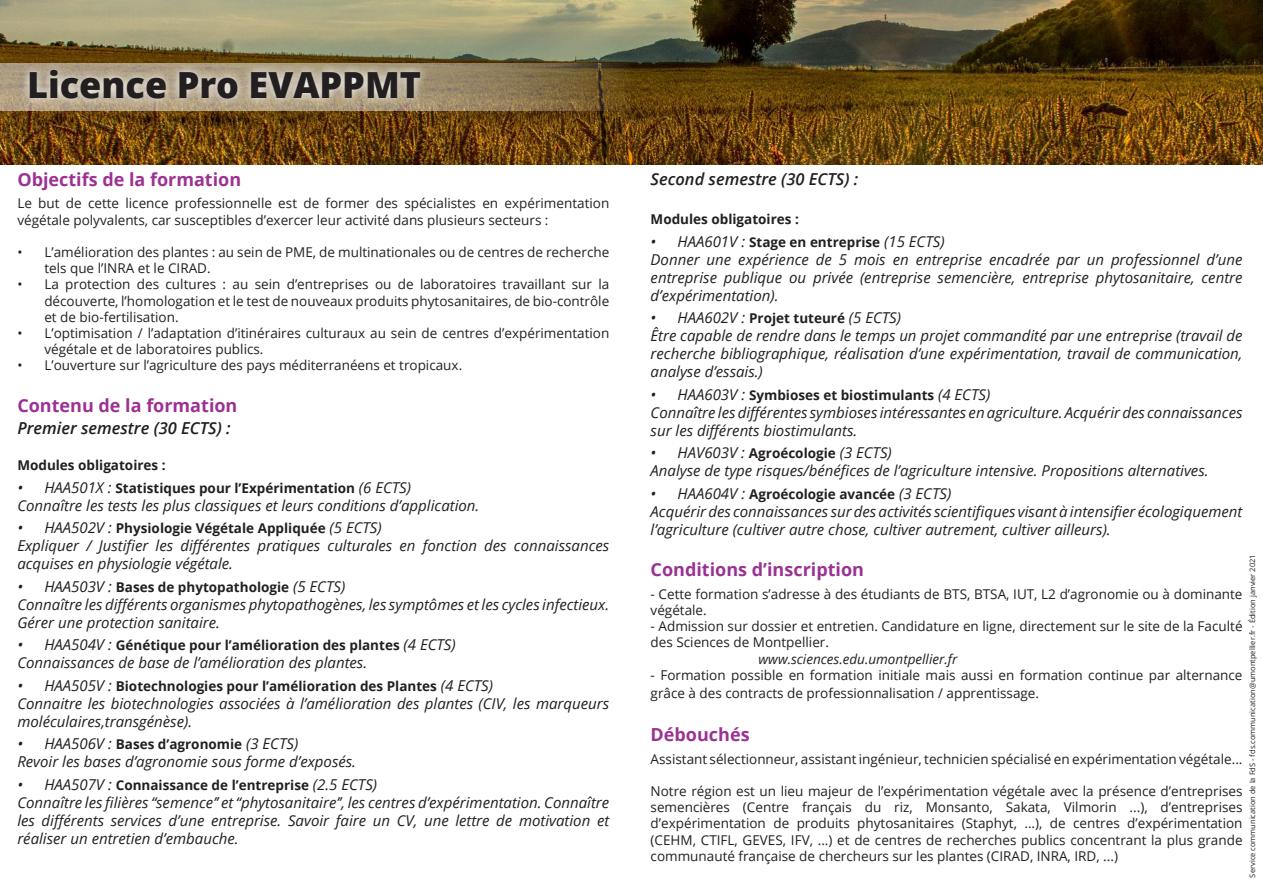
<style>
.page{position:relative;width:1263px;height:893px;background:#fff}
.page>*{position:absolute;margin:0;border:0;box-sizing:border-box;transform-origin:0 0}
.t1{font:800 36px "Open Sans";color:#231f20}
.t2{font:700 18px "Open Sans";color:#9b3293}
.t3{font:italic 600 16.5px "Open Sans";color:#231f20}
.t4{font:italic 15px/18px "Open Sans";color:#231f20}
.Style_de_paragraphe{font:13.5px/16.2px "Open Sans";color:#231f20}
.t5{font:700 13.5px "Open Sans";color:#231f20}
.Style_de_paragraphe-2{font:italic 13.5px "Open Sans";color:#231f20}
.Style_de_paragraphe-3{font:7.5px "Open Sans";color:#231f20}
.s1{font-weight:400;font-style:italic;font-size:15px}
.s2{font-weight:700;font-style:normal;font-size:13.5px}
</style>
<div class="page">
<img style="left:0;top:0;width:1263px;height:164px">
<svg style="left:0;top:63px;width:631px;height:48px;background:#8c7753"></svg>
<svg style="left:20px;top:61px;width:410px;height:47px;background:#beb19b"></svg>
<p class="t1" style="left:27px;top:57px;width:395px">Licence Pro EVAPPMT</p>
<p class="t2" style="left:17px;top:167px;width:225px">Objectifs de la formation</p>
<p class="Style_de_paragraphe" style="left:17px;top:195px;width:593px">Le but de cette licence professionnelle est de former des spécialistes en expérimentation végétale polyvalents, car susceptibles d’exercer leur activité dans plusieurs secteurs :</p>
<p class="Style_de_paragraphe" style="left:44px;top:244px;width:566px;text-indent:-27px">• L’amélioration des plantes : au sein de PME, de multinationales ou de centres de recherche tels que l’INRA et le CIRAD.</p>
<p class="Style_de_paragraphe" style="left:44px;top:276px;width:566px;text-align:justify;text-indent:-27px">• La protection des cultures : au sein d’entreprises ou de laboratoires travaillant sur la découverte, l’homologation et le test de nouveaux produits phytosanitaires, de bio-contrôle et de bio-fertilisation.</p>
<p class="Style_de_paragraphe" style="left:44px;top:325px;width:566px;text-indent:-27px">• L’optimisation / l’adaptation d’itinéraires culturaux au sein de centres d’expérimentation végétale et de laboratoires publics.</p>
<p class="Style_de_paragraphe" style="left:17px;top:357px;width:446px">• L’ouverture sur l’agriculture des pays méditerranéens et tropicaux.</p>
<p class="t2" style="left:17px;top:393px;width:222px">Contenu de la formation</p>
<p class="t3" style="left:17px;top:417px;width:215px">Premier semestre (30 ECTS) :</p>
<p class="t5" style="left:17px;top:456px;width:150px">Modules obligatoires :</p>
<p class="t5" style="left:17px;top:478px;width:395px"><span class="s1">• HAA501X :</span> Statistiques pour l’Expérimentation <span class="s1">(6 ECTS)</span></p>
<p class="t4" style="left:17px;top:496px;width:463px">Connaître les tests les plus classiques et leurs conditions d’application.</p>
<p class="t5" style="left:17px;top:519px;width:366px"><span class="s1">• HAA502V :</span> Physiologie Végétale Appliquée <span class="s1">(5 ECTS)</span></p>
<p class="t4" style="left:17px;top:536px;width:593px">Expliquer / Justifier les différentes pratiques culturales en fonction des connaissances acquises en physiologie végétale.</p>
<p class="t5" style="left:17px;top:577px;width:329px"><span class="s1">• HAA503V :</span> Bases de phytopathologie <span class="s1">(5 ECTS)</span></p>
<p class="t4" style="left:17px;top:595px;width:593px">Connaître les différents organismes phytopathogènes, les symptômes et les cycles infectieux.<br>Gérer une protection sanitaire.</p>
<p class="t5" style="left:17px;top:636px;width:440px"><span class="s1">• HAA504V :</span> Génétique pour l’amélioration des plantes <span class="s1">(4 ECTS)</span></p>
<p class="t4" style="left:17px;top:653px;width:351px">Connaissances de base de l’amélioration des plantes.</p>
<p class="t5" style="left:17px;top:676px;width:477px"><span class="s1">• HAA505V :</span> Biotechnologies pour l’amélioration des Plantes <span class="s1">(4 ECTS)</span></p>
<p class="t4" style="left:17px;top:694px;width:593px">Connaitre les biotechnologies associées à l’amélioration des plantes (CIV, les marqueurs moléculaires,transgénèse).</p>
<p class="t4" style="left:17px;top:734px;width:282px">• HAA506V : <span class="s2">Bases d’agronomie</span> (3 ECTS)</p>
<p class="t4" style="left:17px;top:752px;width:340px">Revoir les bases d’agronomie sous forme d’exposés.</p>
<p class="t5" style="left:17px;top:775px;width:361px"><span class="s1">• HAA507V :</span> Connaissance de l’entreprise <span class="s1">(2.5 ECTS)</span></p>
<p class="t4" style="left:17px;top:793px;width:593px;text-align:justify">Connaître les filières ‘‘semence’’ et ‘‘phytosanitaire’’, les centres d’expérimentation. Connaître les différents services d’une entreprise. Savoir faire un CV, une lettre de motivation et réaliser un entretien d’embauche.</p>
<p class="t3" style="left:651px;top:167px;width:209px">Second semestre (30 ECTS) :</p>
<p class="t5" style="left:651px;top:210px;width:150px">Modules obligatoires :</p>
<p class="t4" style="left:651px;top:232px;width:295px">• HAA601V : <span class="s2">Stage en entreprise</span> (15 ECTS)</p>
<p class="t4" style="left:651px;top:250px;width:593px;text-align:justify">Donner une expérience de 5 mois en entreprise encadrée par un professionnel d’une entreprise publique ou privée (entreprise semencière, entreprise phytosanitaire, centre d’expérimentation).</p>
<p class="t4" style="left:651px;top:308px;width:252px">• HAA602V : <span class="s2">Projet tuteuré</span> (5 ECTS)</p>
<p class="t4" style="left:651px;top:326px;width:593px;text-align:justify">Être capable de rendre dans le temps un projet commandité par une entreprise (travail de recherche bibliographique, réalisation d’une expérimentation, travail de communication, analyse d’essais.)</p>
<p class="t5" style="left:651px;top:385px;width:341px"><span class="s1">• HAA603V :</span> Symbioses et biostimulants <span class="s1">(4 ECTS)</span></p>
<p class="t4" style="left:651px;top:403px;width:593px">Connaître les différentes symbioses intéressantes en agriculture. Acquérir des connaissances sur les différents biostimulants.</p>
<p class="t4" style="left:651px;top:443px;width:243px">• HAV603V : <span class="s2">Agroécologie</span> (3 ECTS)</p>
<p class="t4" style="left:651px;top:461px;width:559px">Analyse de type risques/bénéfices de l’agriculture intensive. Propositions alternatives.</p>
<p class="t5" style="left:651px;top:484px;width:302px"><span class="s1">• HAA604V :</span> Agroécologie avancée <span class="s1">(3 ECTS)</span></p>
<p class="t4" style="left:651px;top:502px;width:593px">Acquérir des connaissances sur des activités scientifiques visant à intensifier écologiquement l’agriculture (cultiver autre chose, cultiver autrement, cultiver ailleurs).</p>
<p class="t2" style="left:651px;top:557px;width:215px">Conditions d’inscription</p>
<p class="Style_de_paragraphe" style="left:651px;top:585px;width:593px">- Cette formation s’adresse à des étudiants de BTS, BTSA, IUT, L2 d’agronomie ou à dominante végétale.</p>
<p class="Style_de_paragraphe" style="left:651px;top:618px;width:593px">- Admission sur dossier et entretien. Candidature en ligne, directement sur le site de la Faculté des Sciences de Montpellier.</p>
<p class="Style_de_paragraphe-2" style="left:759px;top:649px;width:200px">www.sciences.edu.umontpellier.fr</p>
<p class="Style_de_paragraphe" style="left:651px;top:665px;width:593px;line-height:18px">- Formation possible en formation initiale mais aussi en formation continue par alternance grâce à des contracts de professionnalisation / apprentissage.</p>
<p class="t2" style="left:651px;top:722px;width:100px">Débouchés</p>
<p class="Style_de_paragraphe" style="left:651px;top:750px;width:593px">Assistant sélectionneur, assistant ingénieur, technicien spécialisé en expérimentation végétale...</p>
<p class="Style_de_paragraphe" style="left:651px;top:782px;width:593px;text-align:justify">Notre région est un lieu majeur de l’expérimentation végétale avec la présence d’entreprises semencières (Centre français du riz, Monsanto, Sakata, Vilmorin ...), d’entreprises d’expérimentation de produits phytosanitaires (Staphyt, ...), de centres d’expérimentation (CEHM, CTIFL, GEVES, IFV, ...) et de centres de recherches publics concentrant la plus grande communauté française de chercheurs sur les plantes (CIRAD, INRA, IRD, ...)</p>
<p class="Style_de_paragraphe-3" style="left:1247px;top:877px;width:325px;rotate:-90deg">Service communication de la FdS - fds.communication@umontpellier.fr - Édition janvier 2021</p>
</div>
